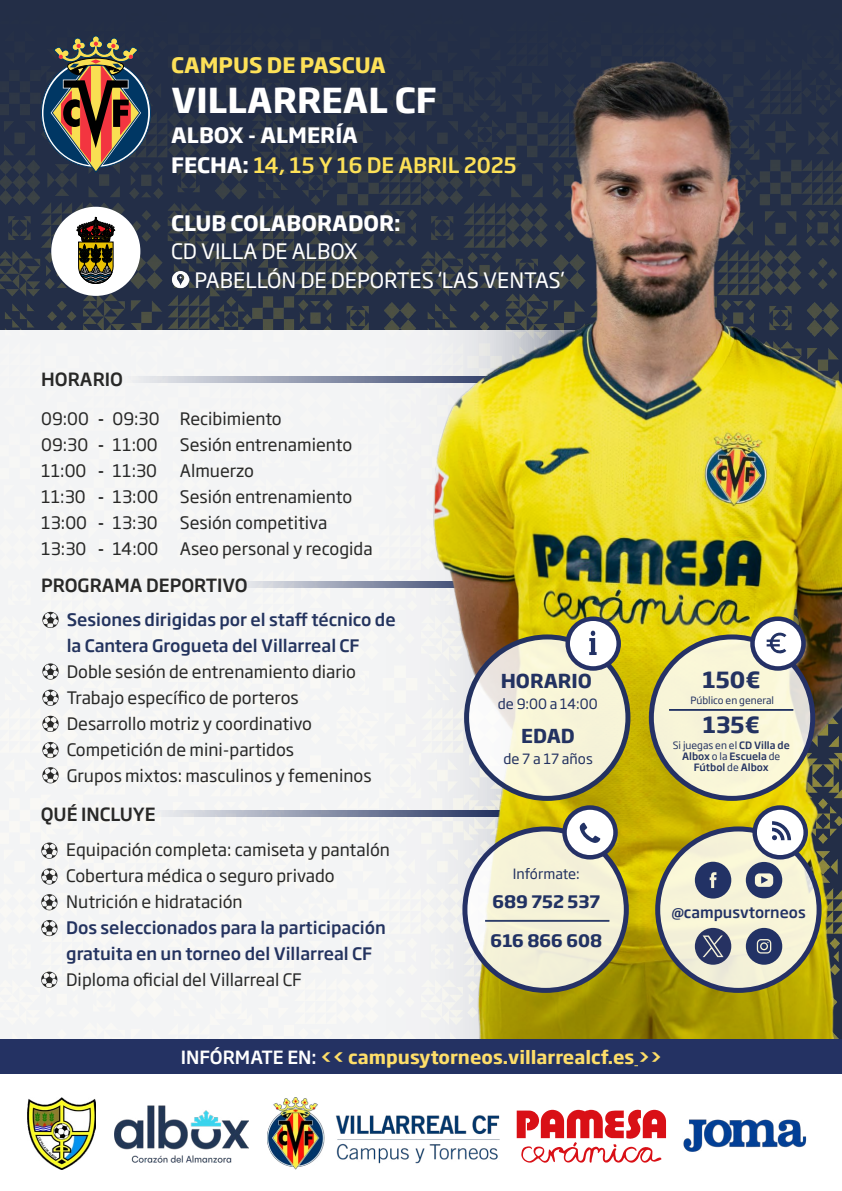
<style>
.page{position:relative;width:842px;height:1191px;background:#fff}
.page>*{position:absolute;margin:0;border:0;box-sizing:border-box;transform-origin:0 0}
.t1{font:700 34px "Soho Gothic Pro";color:#fff}
.t2{font:700 22px "Soho Gothic Pro";color:#233261}
.t3{font:700 21px/29.9px "Soho Gothic Pro";color:#fff}
.t4{font:21px "Soho Gothic Pro";color:#fff}
.t5{font:700 21px "Soho Gothic Pro";color:#fde158}
.t6{font:700 19px "Soho Gothic Pro";color:#233261}
.t7{font:700 18px "Soho Gothic Pro";color:#fede69}
.t8{font:500 18px "Soho Gothic Pro";color:#282827}
.t9{font:17px/26px "Soho Gothic Pro";color:#282827}
.t10{font:500 17px/26px "Soho Gothic Pro";color:#24335f}
.t11{font:500 17px/26px "Soho Gothic Pro";color:#23335e}
.t12{font:700 17px "Soho Gothic Pro";color:#213263}
.t13{font:500 17px/26px "Soho Gothic Pro";color:#282827;text-align:justify}
.t14{font:500 15px "Soho Gothic Pro";color:#223265}
.t15{font:14px "Soho Gothic Pro";color:#233261}
.t16{font:500 10px/11px "Soho Gothic Pro";color:#233261;text-align:center}
.t17{font:10px "Soho Gothic Pro";color:#233261}
.s1{font-weight:500;color:#fde158}
.s2{font-weight:400}
.s3{font-weight:500;color:#fff}
</style>
<div class="page">
<img style="left:0;top:0;width:842px;height:330px">
<div style="left:0;top:330px;width:575px;height:708px;background:#f3f4f5"></div>
<div style="left:43px;top:61px;width:105px;height:104px;background:#003764;border-radius:50%"></div>
<svg style="left:51px;top:36px;width:90px;height:137px"></svg>
<svg style="left:244px;top:581px;width:147px;height:7px"></svg>
<svg style="left:166px;top:810px;width:225px;height:6px"></svg>
<svg style="left:141px;top:376px;width:250px;height:6px"></svg>
<svg style="left:41px;top:842px;width:16px;height:16px"></svg>
<svg style="left:41px;top:894px;width:16px;height:16px"></svg>
<svg style="left:41px;top:868px;width:16px;height:16px"></svg>
<svg style="left:41px;top:920px;width:16px;height:16px"></svg>
<svg style="left:42px;top:612px;width:17px;height:16px"></svg>
<svg style="left:42px;top:716px;width:17px;height:16px"></svg>
<svg style="left:42px;top:742px;width:17px;height:16px"></svg>
<svg style="left:41px;top:971px;width:16px;height:16px"></svg>
<svg style="left:42px;top:767px;width:17px;height:16px"></svg>
<img style="left:171px;top:270px;width:19px;height:19px">
<svg style="left:42px;top:663px;width:17px;height:16px"></svg>
<svg style="left:42px;top:689px;width:17px;height:17px"></svg>
<div style="left:51px;top:207px;width:89px;height:89px;background:#fff;border-radius:50%"></div>
<svg style="left:77px;top:217px;width:38px;height:67px"></svg>
<img style="left:391px;top:21px;width:451px;height:1017px">
<img style="left:683px;top:1119px;width:124px;height:32px">
<svg style="left:517px;top:1109px;width:149px;height:54px"></svg>
<div style="left:0;top:1038px;width:842px;height:35px;background:#243263"></div>
<svg style="left:652px;top:637px;width:160px;height:160px;background:#f0eed4"></svg>
<div style="left:649px;top:634px;width:166px;height:167px;border:5px solid #253166;border-radius:50%"></div>
<svg style="left:465px;top:829px;width:161px;height:160px;background:#edead6"></svg>
<div style="left:462px;top:826px;width:167px;height:167px;border:5px solid #253166;border-radius:50%"></div>
<svg style="left:564px;top:807px;width:51px;height:50px"></svg>
<div style="left:562px;top:805px;width:56px;height:54px;border:4px solid #253166;border-radius:50%"></div>
<svg style="left:752px;top:618px;width:51px;height:50px"></svg>
<div style="left:750px;top:616px;width:56px;height:54px;border:4px solid #253166;border-radius:50%"></div>
<svg style="left:579px;top:822px;width:21px;height:21px"></svg>
<svg style="left:767px;top:630px;width:19px;height:24px"></svg>
<hr style="left:485px;top:920px;width:124px;height:1px;background:#213263">
<hr style="left:485px;top:921px;width:124px;height:1px;background:#213263">
<svg style="left:466px;top:637px;width:160px;height:160px;background:#efedd9"></svg>
<div style="left:464px;top:634px;width:166px;height:167px;border:5px solid #233261;border-radius:50%"></div>
<svg style="left:568px;top:618px;width:51px;height:50px"></svg>
<div style="left:565px;top:616px;width:56px;height:54px;border:4px solid #253166;border-radius:50%"></div>
<svg style="left:589px;top:630px;width:8px;height:25px"></svg>
<svg style="left:658px;top:829px;width:160px;height:160px;background:#ecead3"></svg>
<div style="left:655px;top:826px;width:166px;height:167px;border:5px solid #253166;border-radius:50%"></div>
<svg style="left:755px;top:807px;width:51px;height:50px"></svg>
<div style="left:752px;top:805px;width:56px;height:54px;border:4px solid #253166;border-radius:50%"></div>
<svg style="left:772px;top:821px;width:19px;height:19px"></svg>
<svg style="left:695px;top:928px;width:36px;height:36px"></svg>
<svg style="left:746px;top:928px;width:36px;height:36px"></svg>
<svg style="left:695px;top:861px;width:36px;height:37px"></svg>
<svg style="left:746px;top:862px;width:36px;height:36px"></svg>
<img style="left:267px;top:1097px;width:233px;height:72px">
<img style="left:28px;top:1097px;width:68px;height:73px">
<hr style="left:669px;top:709px;width:124px;height:1px;background:#213263">
<hr style="left:669px;top:710px;width:124px;height:1px;background:#213263">
<img style="left:114px;top:1106px;width:135px;height:56px">
<p class="t5" style="left:171px;top:49px;width:216px">CAMPUS DE PASCUA</p>
<h1 class="t1" style="left:171px;top:74px;width:267px">VILLARREAL CF</h1>
<p class="t3" style="left:171px;top:119px;width:347px">ALBOX - ALMERÍA<br>FECHA: <span class="s1">14, 15 Y 16 DE ABRIL 2025</span></p>
<p class="t3" style="left:171px;top:206px;width:231px">CLUB COLABORADOR:</p>
<p class="t4" style="left:171px;top:235px;width:188px">CD VILLA DE ALBOX</p>
<p class="t4" style="left:195px;top:263px;width:372px">PABELLÓN DE DEPORTES ‘LAS VENTAS’</p>
<p class="t8" style="left:41px;top:365px;width:83px">HORARIO</p>
<p class="t9" style="left:41px;top:405px;width:49px">09:00<br>09:30<br>11:00<br>11:30<br>13:00<br>13:30</p>
<p class="t13" style="left:98px;top:405px;width:8px">- - - - - -</p>
<p class="t9" style="left:180px;top:405px;width:194px">Recibimiento<br>Sesión entrenamiento<br>Almuerzo<br>Sesión entrenamiento<br>Sesión competitiva<br>Aseo personal y recogida</p>
<p class="t9" style="left:113px;top:405px;width:48px">09:30<br>11:00<br>11:30<br>13:00<br>13:30<br>14:00</p>
<p class="t8" style="left:41px;top:571px;width:208px">PROGRAMA DEPORTIVO</p>
<p class="t11" style="left:67px;top:605px;width:330px">Sesiones dirigidas por el staff técnico de la Cantera Grogueta del Villarreal CF</p>
<p class="t9" style="left:67px;top:657px;width:306px">Doble sesión de entrenamiento diario Trabajo específico de porteros Desarrollo motriz y coordinativo Competición de mini-partidos<br>Grupos mixtos: masculinos y femeninos</p>
<p class="t8" style="left:41px;top:800px;width:117px">QUÉ INCLUYE</p>
<p class="t9" style="left:66px;top:836px;width:325px">Equipación completa: camiseta y pantalón<br>Cobertura médica o seguro privado<br>Nutrición e hidratación</p>
<p class="t10" style="left:66px;top:914px;width:321px">Dos seleccionados para la participación gratuita en un torneo del Villarreal CF</p>
<p class="t9" style="left:66px;top:966px;width:237px">Diploma oficial del Villarreal CF</p>
<p class="t6" style="left:501px;top:666px;width:93px">HORARIO</p>
<p class="t15" style="left:498px;top:693px;width:101px">de 9:00 a 14:00</p>
<p class="t6" style="left:521px;top:720px;width:55px">EDAD</p>
<p class="t15" style="left:503px;top:747px;width:91px">de 7 a 17 años</p>
<p class="t15" style="left:513px;top:863px;width:68px">Infórmate:</p>
<p class="t12" style="left:492px;top:888px;width:109px">689 752 537</p>
<p class="t12" style="left:491px;top:927px;width:113px">616 866 608</p>
<p class="t2" style="left:702px;top:662px;width:60px">150€</p>
<p class="t17" style="left:690px;top:692px;width:85px">Público en general</p>
<p class="t2" style="left:703px;top:707px;width:58px">135€</p>
<p class="t16" style="left:673px;top:739px;width:119px"><span class="s2">Si juegas en el</span> CD Villa de<br>Albox <span class="s2">o la</span> Escuela <span class="s2">de<br></span>Fútbol <span class="s2">de</span> Albox</p>
<p class="t14" style="left:671px;top:900px;width:136px">@campusvtorneos</p>
<p class="t7" style="left:181px;top:1043px;width:483px"><span class="s3">INFÓRMATE EN:</span> &lt;&lt; campusytorneos.villarrealcf.es &gt;&gt;</p>
</div>
